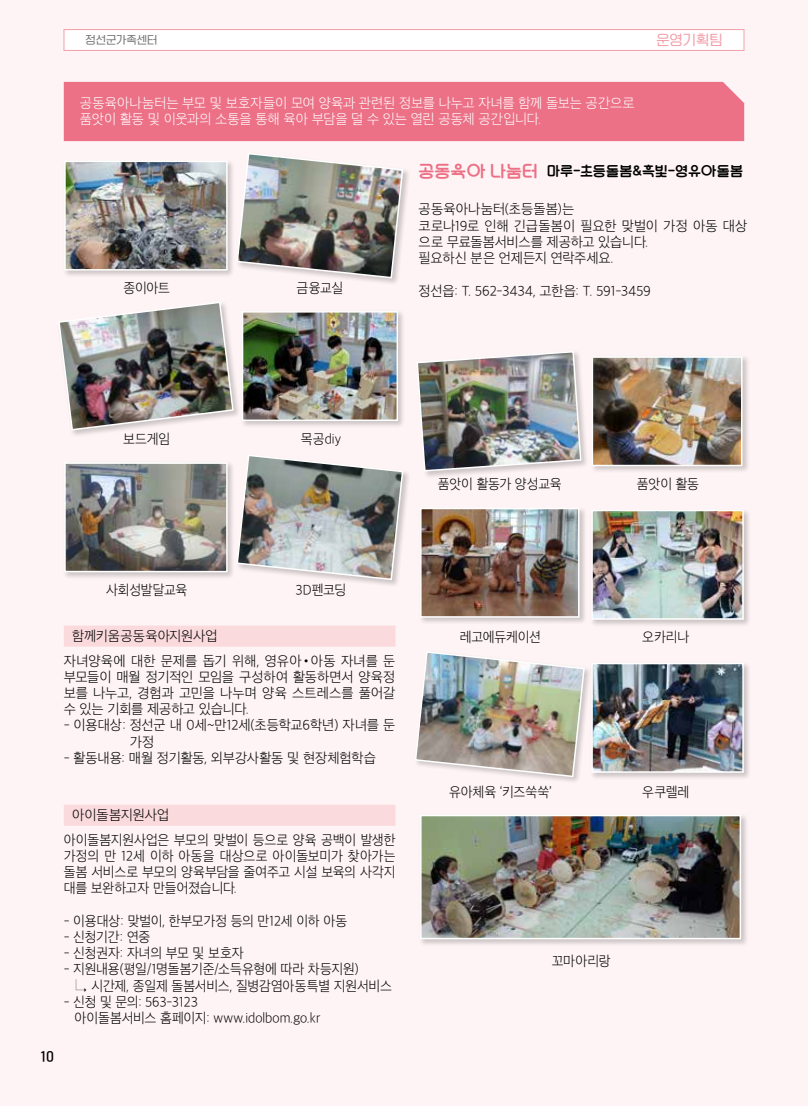
<style>
.page{position:relative;width:808px;height:1106px;background:#fef4f5}
.page>*{position:absolute;margin:0;border:0;box-sizing:border-box;transform-origin:0 0}
.t1{font:13.5px/16.2px "SD Gothic Neoa b Ult Lt";letter-spacing:-.01em;color:#000;scale:.95 1}
.t2{font:13.5px/16.2px "SD Gothic Neoa b Ult Lt";letter-spacing:-.01em;color:#000}
.t3{font:13.5px/16.2px "SD Gothic Neoa b Ult Lt";letter-spacing:-.005em;color:#fff}
.t4{font:13.5px/24.8px "SD Gothic Neoa b Ult Lt";letter-spacing:.01em;color:#000}
.t5{font:13.5px "TT Sunflower R";color:#000}
.t6{font:13.5px "TT Omni Gothic M";color:#f2a0aa}
.t7{font:12px "TT Omni Gothic B";color:#000}
.t8{font:10.5px "TT Omni Gothic M";color:#727171}
.s1{font-size:16.5px;color:#ec7086}
</style>
<div class="page">
<hr style="left:807px;top:698px;width:1px;height:408px;background:#ebf5f3">
<div style="left:64px;top:30px;width:680px;height:20px;background:#fff"></div>
<div style="left:64px;top:29px;width:680px;height:22px;border:1px solid #f2a0aa"></div>
<div style="left:63px;top:159px;width:172px;height:119px;background:#000;opacity:.2"></div>
<img style="left:67px;top:164px;width:158px;height:103px">
<div style="left:64px;top:161px;width:164px;height:109px;border:2px solid #fff"></div>
<div style="left:235px;top:152px;width:176px;height:133px;background:#000;opacity:.2"></div>
<img style="left:236px;top:152px;width:168px;height:127px">
<div style="left:57px;top:300px;width:184px;height:137px;background:#000;opacity:.2"></div>
<img style="left:57px;top:301px;width:178px;height:130px">
<div style="left:240px;top:309px;width:165px;height:120px;background:#000;opacity:.2"></div>
<img style="left:245px;top:314px;width:150px;height:104px">
<div style="left:242px;top:311px;width:156px;height:110px;border:2px solid #fff"></div>
<div style="left:63px;top:460px;width:172px;height:120px;background:#000;opacity:.2"></div>
<img style="left:67px;top:465px;width:158px;height:104px">
<div style="left:64px;top:462px;width:164px;height:110px;border:2px solid #fff"></div>
<div style="left:235px;top:453px;width:176px;height:134px;background:#000;opacity:.2"></div>
<img style="left:236px;top:453px;width:168px;height:128px">
<div style="left:414px;top:650px;width:178px;height:134px;background:#000;opacity:.2"></div>
<img style="left:414px;top:650px;width:172px;height:128px">
<div style="left:590px;top:661px;width:161px;height:119px;background:#000;opacity:.2"></div>
<img style="left:594px;top:666px;width:147px;height:103px">
<div style="left:591px;top:663px;width:153px;height:109px;border:2px solid #fff"></div>
<div style="left:418px;top:506px;width:169px;height:119px;background:#000;opacity:.2"></div>
<img style="left:423px;top:510px;width:153px;height:104px">
<div style="left:420px;top:507px;width:159px;height:110px;border:2px solid #fff"></div>
<div style="left:590px;top:508px;width:161px;height:119px;background:#000;opacity:.2"></div>
<img style="left:594px;top:513px;width:147px;height:103px">
<div style="left:591px;top:510px;width:153px;height:109px;border:2px solid #fff"></div>
<div style="left:418px;top:813px;width:330px;height:134px;background:#000;opacity:.2"></div>
<img style="left:423px;top:817px;width:315px;height:119px">
<div style="left:420px;top:814px;width:321px;height:125px;border:2px solid #fff"></div>
<div style="left:64px;top:82px;width:680px;height:59px;background:#ec7086"></div>
<div style="left:415px;top:350px;width:174px;height:129px;background:#000;opacity:.2"></div>
<img style="left:416px;top:350px;width:166px;height:122px">
<div style="left:590px;top:354px;width:160px;height:120px;background:#000;opacity:.2"></div>
<img style="left:595px;top:359px;width:144px;height:104px">
<div style="left:592px;top:356px;width:150px;height:110px;border:2px solid #fff"></div>
<div style="left:64px;top:625px;width:331px;height:21px;background:#fadadc"></div>
<div style="left:64px;top:804px;width:331px;height:21px;background:#fadadc"></div>
<p class="t8" style="left:85px;top:35px;width:74px">정선군가족센터</p>
<p class="t6" style="left:656px;top:33px;width:68px">운영기획팀</p>
<p class="t3" style="left:80px;top:95px;width:556px">공동육아나눔터는 부모 및 보호자들이 모여 양육과 관련된 정보를 나누고 자녀를 함께 돌보는 공간으로 품앗이 활동 및 이웃과의 소통을 통해 육아 부담을 덜 수 있는 열린 공동체 공간입니다.</p>
<p class="t1" style="left:123px;top:280px;width:51px">종이아트</p>
<p class="t1" style="left:297px;top:280px;width:51px">금융교실</p>
<p class="t5" style="left:418px;top:164px;width:326px"><span class="s1">공동육아 나눔터</span> 마루-초등돌봄&amp;흑빛-영유아돌봄</p>
<p class="t2" style="left:419px;top:201px;width:330px">공동육아나눔터(초등돌봄)는<br>코로나19로 인해 긴급돌봄이 필요한 맞벌이 가정 아동 대상 으로 무료돌봄서비스를 제공하고 있습니다.<br>필요하신 분은 언제든지 연락주세요.</p>
<p class="t2" style="left:419px;top:282px;width:234px">정선읍: T. 562-3434, 고한읍: T. 591-3459</p>
<p class="t1" style="left:123px;top:430px;width:51px">보드게임</p>
<p class="t1" style="left:301px;top:430px;width:44px">목공diy</p>
<p class="t1" style="left:106px;top:581px;width:87px">사회성발달교육</p>
<p class="t1" style="left:296px;top:581px;width:55px">3D펜코딩</p>
<p class="t4" style="left:64px;top:623px;width:333px;text-indent:9px">함께키움공동육아지원사업<br>자녀양육에 대한 문제를 돕기 위해, 영유아•아동 자녀를 둔</p>
<p class="t2" style="left:64px;top:668px;width:333px;text-align:justify">부모들이 매월 정기적인 모임을 구성하여 활동하면서 양육정 보를 나누고, 경험과 고민을 나누며 양육 스트레스를 풀어갈 수 있는 기회를 제공하고 있습니다.</p>
<p class="t2" style="left:130px;top:717px;width:267px;text-indent:-66px">- 이용대상: 정선군 내 0세~만12세(초등학교6학년) 자녀를 둔 가정</p>
<p class="t2" style="left:64px;top:749px;width:314px">- 활동내용: 매월 정기활동, 외부강사활동 및 현장체험학습</p>
<p class="t7" style="left:40px;top:1050px;width:16px">10</p>
<p class="t2" style="left:64px;top:802px;width:333px;line-height:24.8px;text-indent:9px">아이돌봄지원사업<br>아이돌봄지원사업은 부모의 맞벌이 등으로 양육 공백이 발생한</p>
<p class="t1" style="left:64px;top:847px;width:351px;text-align:justify">가정의 만 12세 이하 아동을 대상으로 아이돌보미가 찾아가는 돌봄 서비스로 부모의 양육부담을 줄여주고 시설 보육의 사각지 대를 보완하고자 만들어졌습니다.</p>
<p class="t1" style="left:64px;top:912px;width:300px">- 이용대상: 맞벌이, 한부모가정 등의 만12세 이하 아동</p>
<p class="t1" style="left:64px;top:928px;width:93px">- 신청기간: 연중</p>
<p class="t1" style="left:64px;top:945px;width:191px">- 신청권자: 자녀의 부모 및 보호자</p>
<p class="t1" style="left:75px;top:961px;width:335px;text-indent:-11px">- 지원내용(평일/1명돌봄기준/소득유형에 따라 차등지원)<br>↳ 시간제, 종일제 돌봄서비스, 질병감염아동특별 지원서비스</p>
<p class="t1" style="left:75px;top:993px;width:260px;text-indent:-11px">- 신청 및 문의: 563-3123<br>아이돌봄서비스 홈페이지: www.idolbom.go.kr</p>
<p class="t1" style="left:438px;top:475px;width:132px">품앗이 활동가 양성교육</p>
<p class="t1" style="left:637px;top:475px;width:67px">품앗이 활동</p>
<p class="t1" style="left:460px;top:628px;width:87px">레고에듀케이션</p>
<p class="t1" style="left:642px;top:628px;width:51px">오카리나</p>
<p class="t1" style="left:449px;top:784px;width:110px">유아체육 ‘키즈쑥쑥’</p>
<p class="t1" style="left:642px;top:784px;width:51px">우쿠렐레</p>
<p class="t1" style="left:552px;top:952px;width:63px">꼬마아리랑</p>
</div>
